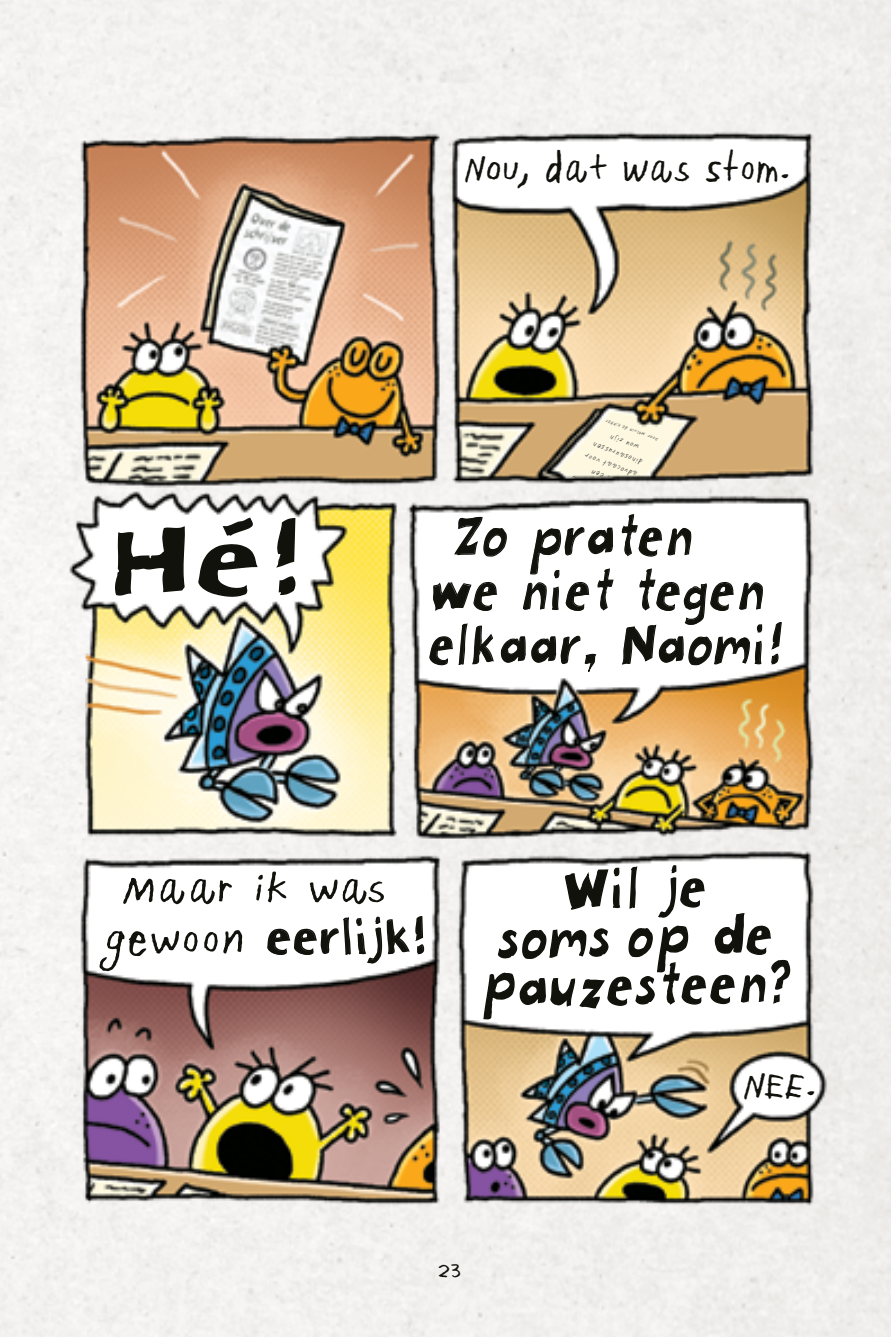
<style>
.page{position:relative;width:891px;height:1337px;background:#fff}
.page>*{position:absolute;margin:0;border:0;box-sizing:border-box;transform-origin:0 0}
.t1{font:99.67px "Pilky TITLE";color:#12120d;scale:1.28 1}
.t2{font:54.45px/48.4px "Pilky TITLE";color:#12120d;text-align:center;scale:.92 1}
.t3{font:54.23px/54.2px "Pilky TITLE";color:#12120d;scale:.88 1}
.t4{font:51.3px "Pilky 2018";color:#12120d}
.t5{font:48.38px "Pilky TITLE";letter-spacing:-.02em;color:#12120d}
.t6{font:45px "Pilky 2018";letter-spacing:-.02em;color:#12120d;scale:.96 1}
.t7{font:45px "Pilky 2018";letter-spacing:-.02em;color:#12120d}
.t8{font:27px "Pilky 2018";color:#12120d}
.PLAT_19{font:italic 8.55px "Pilky 2018";color:#535554;scale:.96 1}
.PLAT_19-2{font:italic 5.85px "Pilky 2018";color:#535554;scale:.96 1}
.s1{font-family:"Pilky 2018";font-size:51.3px}
</style>
<div class="page">
<img style="left:55px;top:0;width:836px;height:1336px">
<svg style="left:114px;top:525px;width:71px;height:71px"></svg>
<svg style="left:198px;top:513px;width:61px;height:84px"></svg>
<svg style="left:274px;top:517px;width:22px;height:79px"></svg>
<svg style="left:453px;top:516px;width:55px;height:44px"></svg>
<svg style="left:433px;top:571px;width:64px;height:42px"></svg>
<svg style="left:522px;top:526px;width:92px;height:86px"></svg>
<svg style="left:429px;top:622px;width:168px;height:77px"></svg>
<svg style="left:621px;top:498px;width:143px;height:171px"></svg>
<svg style="left:770px;top:621px;width:12px;height:44px"></svg>
<svg style="left:267px;top:870px;width:158px;height:94px"></svg>
<svg style="left:483px;top:864px;width:308px;height:156px"></svg>
<p class="t6" style="left:465px;top:139px;width:341px">Nou, dat was stom.</p>
<p class="PLAT_19-2" style="left:657px;top:443px;width:60px;rotate:-160deg">Door Melvin de Kikker</p>
<p class="PLAT_19" style="left:637px;top:453px;width:33px;rotate:-160deg">wou zijn</p>
<p class="PLAT_19" style="left:641px;top:468px;width:56px;rotate:-160deg">dinosaurussen</p>
<p class="PLAT_19" style="left:636px;top:480px;width:59px;rotate:-160deg">advocaat voor</p>
<p class="PLAT_19" style="left:615px;top:486px;width:29px;rotate:-160deg">die een</p>
<p class="t1" style="left:100px;top:479px;width:165px">Hé!</p>
<p class="t3" style="left:425px;top:507px;width:417px;text-indent:21px">Zo praten we niet tegen elkaar, Naomi!</p>
<p class="t4" style="left:121px;top:853px;width:267px">Maar ik was</p>
<p class="t5" style="left:104px;top:897px;width:323px"><span class="s1">gewoon</span> eerlijk!</p>
<p class="t2" style="left:476px;top:864px;width:338px;rotate:-1deg">Wil je<br>soms op de pauzesteen?</p>
<p class="t7" style="left:744px;top:1055px;width:74px">NEE.</p>
<h3 class="t8" style="left:437px;top:1252px;width:26px">23</h3>
</div>
